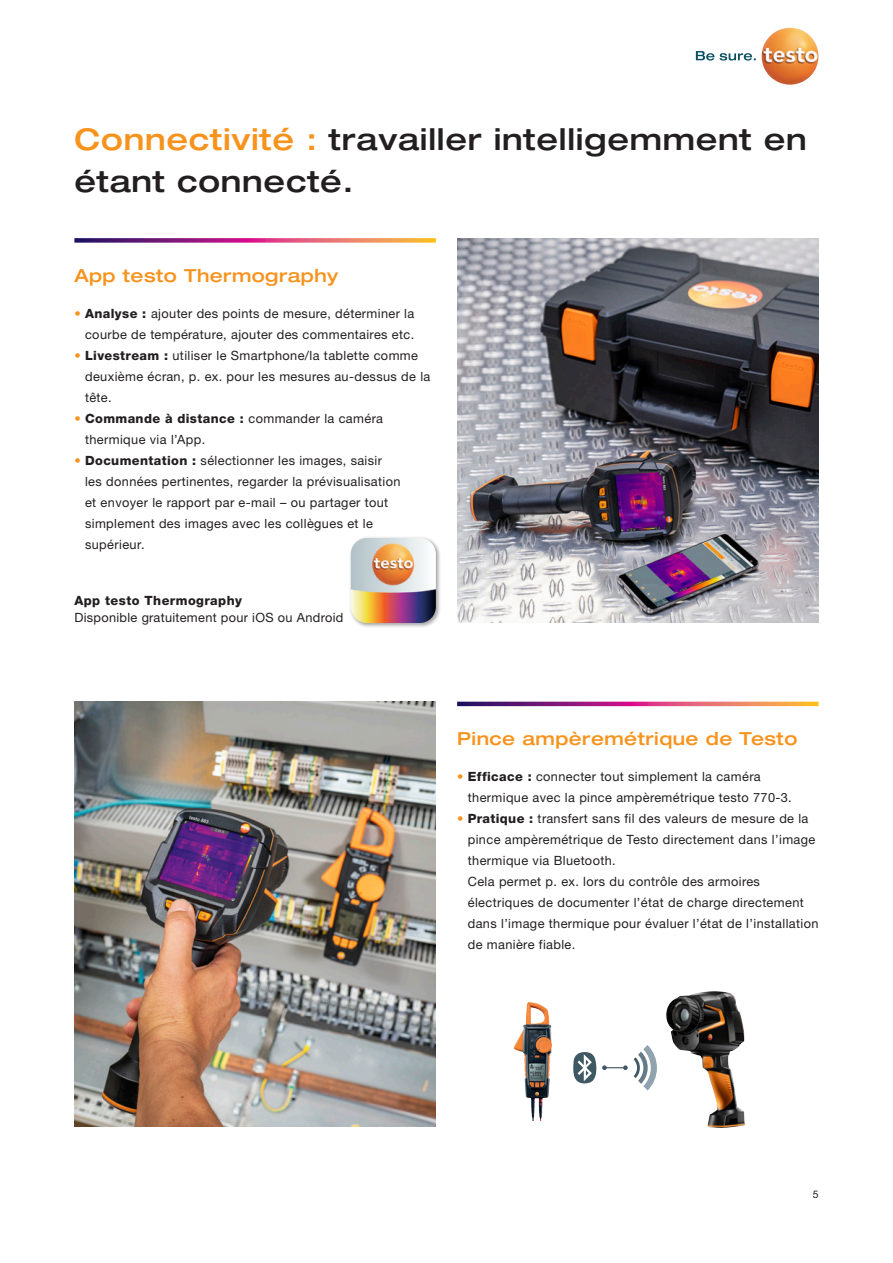
<style>
.page{position:relative;width:893px;height:1263px;background:#fff}
.page>*{position:absolute;margin:0;border:0;box-sizing:border-box;transform-origin:0 0}
.t1{font:500 expanded 30px/42px "Helvetica Neue LTW1 G";letter-spacing:.025em;color:#231f20}
.t2{font:500 expanded 18px "Helvetica Neue LTW1 G";letter-spacing:.025em;color:#f7931d}
.t3{font:12.75px/21px "Helvetica Neue LTW1 G";letter-spacing:.03em;color:#231f20}
.t4{font:800 12.75px "Helvetica Neue LTW1 G";letter-spacing:.035em;color:#231f20}
.t5{font:10.5px "Helvetica Neue LTW1 G";color:#231f20}
.s1{color:#f7931d}
.s2{font-weight:800}
</style>
<div class="page">
<img style="left:457px;top:238px;width:362px;height:385px">
<img style="left:74px;top:702px;width:362px;height:425px">
<div style="left:349px;top:536px;width:92px;height:92px;background:#231f20;opacity:.4"></div>
<img style="left:351px;top:538px;width:85px;height:85px">
<svg style="left:573px;top:1052px;width:55px;height:31px"></svg>
<svg style="left:634px;top:1045px;width:23px;height:45px"></svg>
<img style="left:666px;top:991px;width:79px;height:137px">
<img style="left:523px;top:1002px;width:6px;height:27px">
<svg style="left:74px;top:238px;width:362px;height:5px;background:#ba597c"></svg>
<svg style="left:457px;top:702px;width:362px;height:4px"></svg>
<svg style="left:696px;top:51px;width:60px;height:10px"></svg>
<img style="left:761px;top:28px;width:58px;height:57px;border-radius:29px">
<h1 class="t1" style="left:74px;top:118px;width:734px"><span class="s1">Connectivité :</span> travailler intelligemment en étant connecté.</h1>
<h2 class="t2" style="left:74px;top:264px;width:265px">App testo Thermography</h2>
<p class="t3" style="left:74px;top:302px;width:341px;text-align:right"><span class="s1">•</span> <span class="s2">Analyse :</span> ajouter des points de mesure, déterminer la courbe de température, ajouter des commentaires etc.</p>
<p class="t3" style="left:85px;top:344px;width:347px;text-indent:-11px"><span class="s1">•</span> <span class="s2">Livestream :</span> utiliser le Smartphone/la tablette comme deuxième écran, p. ex. pour les mesures au-dessus de la tête.</p>
<p class="t3" style="left:85px;top:407px;width:299px;text-indent:-11px"><span class="s1">•</span> <span class="s2">Commande à distance :</span> commander la caméra thermique via l’App.</p>
<p class="t3" style="left:85px;top:449px;width:317px;text-indent:-11px"><span class="s1">•</span> <span class="s2">Documentation :</span> sélectionner les images, saisir les données pertinentes, regarder la prévisualisation et envoyer le rapport par e-mail – ou partager tout simplement des images avec les collègues et le supérieur.</p>
<p class="t4" style="left:74px;top:592px;width:169px">App testo Thermography</p>
<p class="t3" style="left:74px;top:607px;width:270px">Disponible gratuitement pour iOS ou Android</p>
<h2 class="t2" style="left:457px;top:727px;width:342px">Pince ampèremétrique de Testo</h2>
<p class="t3" style="left:468px;top:766px;width:325px;text-indent:-11px"><span class="s1">•</span> <span class="s2">Efficace :</span> connecter tout simplement la caméra thermique avec la pince ampèremétrique testo 770-3.</p>
<p class="t3" style="left:468px;top:808px;width:352px;text-indent:-11px"><span class="s1">•</span> <span class="s2">Pratique :</span> transfert sans fil des valeurs de mesure de la pince ampèremétrique de Testo directement dans l’image thermique via Bluetooth.<br>Cela permet p. ex. lors du contrôle des armoires électriques de documenter l’état de charge directement dans l’image thermique pour évaluer l’état de l’installation de manière fiable.</p>
<p class="t5" style="left:813px;top:1188px;width:7px">5</p>
</div>
